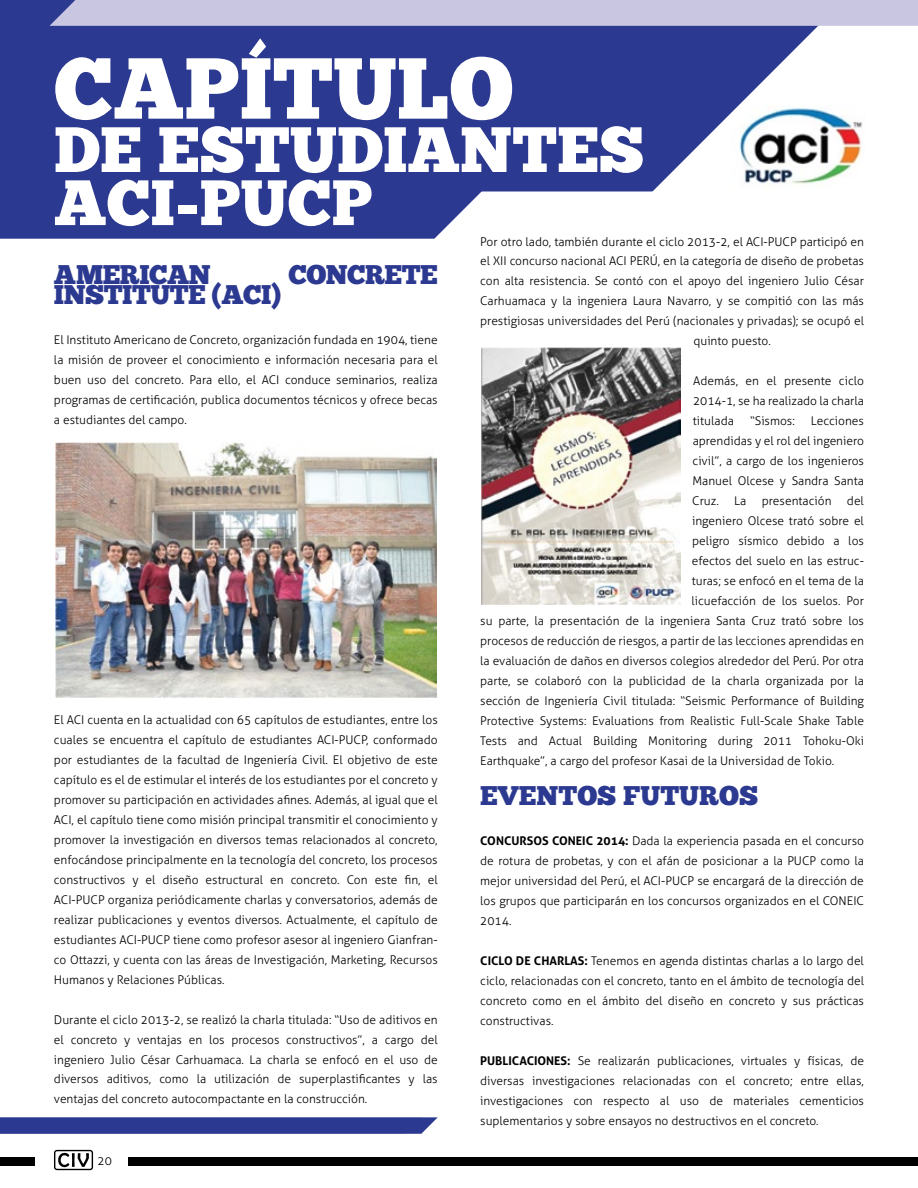
<style>
.page{position:relative;width:918px;height:1188px;background:#fff}
.page>*{position:absolute;margin:0;border:0;box-sizing:border-box;transform-origin:0 0}
.t1{font:86.4px "Chunk Five";color:#fff}
.t2{font:63.9px/53.1px "Chunk Five";color:#fff}
.t3{font:27px "Chunk Five";letter-spacing:-.02em;color:#2b3990}
.t4{font:27px "Chunk Five";color:#2b3990}
.t5{font:300 12px/20px "Aller";color:#000;text-align:justify}
.s1{font-weight:700}
</style>
<div class="page">
<div style="left:129px;top:1157px;width:789px;height:9px;background:#000"></div>
<svg style="left:54px;top:1150px;width:39px;height:20px"></svg>
<div style="left:0;top:1157px;width:35px;height:9px;background:#000"></div>
<svg style="left:0;top:1117px;width:438px;height:17px;background:#344295"></svg>
<div style="left:0;top:0;width:481px;height:239px;background:#2b3990"></div>
<div style="left:49px;top:26px;width:602px;height:166px;background:#2b3990"></div>
<svg style="left:651px;top:26px;width:214px;height:166px;fill:#2b3990"></svg>
<img style="left:732px;top:105px;width:132px;height:84px">
<div style="left:49px;top:0;width:869px;height:26px;background:#c8c6e0"></div>
<img style="left:55px;top:443px;width:382px;height:255px">
<img style="left:481px;top:347px;width:199px;height:258px">
<h1 class="t1" style="left:54px;top:37px;width:461px">CAPÍTULO</h1>
<h2 class="t2" style="left:54px;top:123px;width:592px">DE ESTUDIANTES<br>ACI-PUCP</h2>
<h3 class="t3" style="left:54px;top:259px;width:158px">AMERICAN</h3>
<h3 class="t3" style="left:288px;top:259px;width:151px">CONCRETE</h3>
<h3 class="t3" style="left:54px;top:279px;width:229px">INSTITUTE (ACI)</h3>
<p class="t5" style="left:54px;top:330px;width:385px">El Instituto Americano de Concreto, organización fundada en 1904, tiene la misión de proveer el conocimiento e información necesaria para el buen uso del concreto. Para ello, el ACI conduce seminarios, realiza programas de certificación, publica documentos técnicos y ofrece becas a estudiantes del campo.</p>
<p class="t5" style="left:480px;top:231px;width:385px">Por otro lado, también durante el ciclo 2013-2, el ACI-PUCP participó en</p>
<p class="t5" style="left:480px;top:251px;width:385px">el XII concurso nacional ACI PERÚ, en la categoría de diseño de probetas</p>
<p class="t5" style="left:480px;top:271px;width:385px">con alta resistencia. Se contó con el apoyo del ingeniero Julio César</p>
<p class="t5" style="left:480px;top:291px;width:385px">Carhuamaca y la ingeniera Laura Navarro, y se compitió con las más</p>
<p class="t5" style="left:480px;top:311px;width:385px">prestigiosas universidades del Perú (nacionales y privadas); se ocupó el</p>
<p class="t5" style="left:693px;top:331px;width:79px">quinto puesto.</p>
<p class="t5" style="left:693px;top:371px;width:173px">Además, en el presente ciclo 2014-1, se ha realizado la charla titulada</p>
<p class="t5" style="left:750px;top:411px;width:46px">“Sismos:</p>
<p class="t5" style="left:692px;top:411px;width:173px;text-indent:119px">Lecciones aprendidas y el rol del ingeniero civil”, a cargo de los ingenieros Manuel Olcese y Sandra Santa Cruz.</p>
<p class="t5" style="left:734px;top:491px;width:14px">La</p>
<p class="t5" style="left:762px;top:491px;width:71px">presentación</p>
<p class="t5" style="left:847px;top:491px;width:19px">del</p>
<p class="t5" style="left:692px;top:511px;width:173px">ingeniero Olcese trató sobre el</p>
<p class="t5" style="left:692px;top:531px;width:173px">peligro sísmico debido a los</p>
<p class="t5" style="left:692px;top:551px;width:174px">efectos del suelo en las estruc-</p>
<p class="t5" style="left:692px;top:571px;width:174px">turas; se enfocó en el tema de la</p>
<p class="t5" style="left:692px;top:591px;width:174px">licuefacción de los suelos. Por</p>
<p class="t5" style="left:480px;top:611px;width:385px">su parte, la presentación de la ingeniera Santa Cruz trató sobre los</p>
<p class="t5" style="left:480px;top:631px;width:385px">procesos de reducción de riesgos, a partir de las lecciones aprendidas en</p>
<p class="t5" style="left:480px;top:651px;width:385px">la evaluación de daños en diversos colegios alrededor del Perú. Por otra</p>
<p class="t5" style="left:480px;top:671px;width:385px">parte, se colaboró con la publicidad de la charla organizada por la</p>
<p class="t5" style="left:480px;top:691px;width:385px">sección de Ingeniería Civil titulada: “Seismic Performance of Building</p>
<p class="t5" style="left:480px;top:711px;width:385px">Protective Systems: Evaluations from Realistic Full-Scale Shake Table</p>
<p class="t5" style="left:480px;top:731px;width:385px">Tests and Actual Building Monitoring during 2011 Tohoku-Oki</p>
<p class="t5" style="left:480px;top:751px;width:355px">Earthquake”, a cargo del profesor Kasai de la Universidad de Tokio.</p>
<h3 class="t4" style="left:480px;top:780px;width:279px">EVENTOS FUTUROS</h3>
<p class="t5" style="left:480px;top:831px;width:385px"><span class="s1">CONCURSOS CONEIC 2014:</span> Dada la experiencia pasada en el concurso de rotura de probetas, y con el afán de posicionar a la PUCP como la mejor universidad del Perú, el ACI-PUCP se encargará de la dirección de los grupos que participarán en los concursos organizados en el CONEIC 2014.</p>
<p class="t5" style="left:480px;top:951px;width:385px"><span class="s1">CICLO DE CHARLAS:</span> Tenemos en agenda distintas charlas a lo largo del ciclo, relacionadas con el concreto, tanto en el ámbito de tecnología del concreto como en el ámbito del diseño en concreto y sus prácticas constructivas.</p>
<p class="t5" style="left:480px;top:1051px;width:385px"><span class="s1">PUBLICACIONES:</span> Se realizarán publicaciones, virtuales y físicas, de diversas investigaciones relacionadas con el concreto; entre ellas, investigaciones con respecto al uso de materiales cementicios suplementarios y sobre ensayos no destructivos en el concreto.</p>
<p class="t5" style="left:54px;top:710px;width:385px">El ACI cuenta en la actualidad con 65 capítulos de estudiantes, entre los cuales se encuentra el capítulo de estudiantes ACI-PUCP, conformado por estudiantes de la facultad de Ingeniería Civil. El objetivo de este capítulo es el de estimular el interés de los estudiantes por el concreto y promover su participación en actividades afines. Además, al igual que el ACI, el capítulo tiene como misión principal transmitir el conocimiento y promover la investigación en diversos temas relacionados al concreto, enfocándose principalmente en la tecnología del concreto, los procesos constructivos y el diseño estructural en concreto. Con este fin, el ACI-PUCP organiza periódicamente charlas y conversatorios, además de realizar publicaciones y eventos diversos. Actualmente, el capítulo de estudiantes ACI-PUCP tiene como profesor asesor al ingeniero Gianfran&shy;co Ottazzi, y cuenta con las áreas de Investigación, Marketing, Recursos Humanos y Relaciones Públicas.</p>
<p class="t5" style="left:54px;top:1009px;width:385px">Durante el ciclo 2013-2, se realizó la charla titulada: “Uso de aditivos en el concreto y ventajas en los procesos constructivos”, a cargo del ingeniero Julio César Carhuamaca. La charla se enfocó en el uso de diversos aditivos, como la utilización de superplastificantes y las ventajas del concreto autocompactante en la construcción.</p>
<p class="t5" style="left:97px;top:1151px;width:16px">20</p>
</div>
